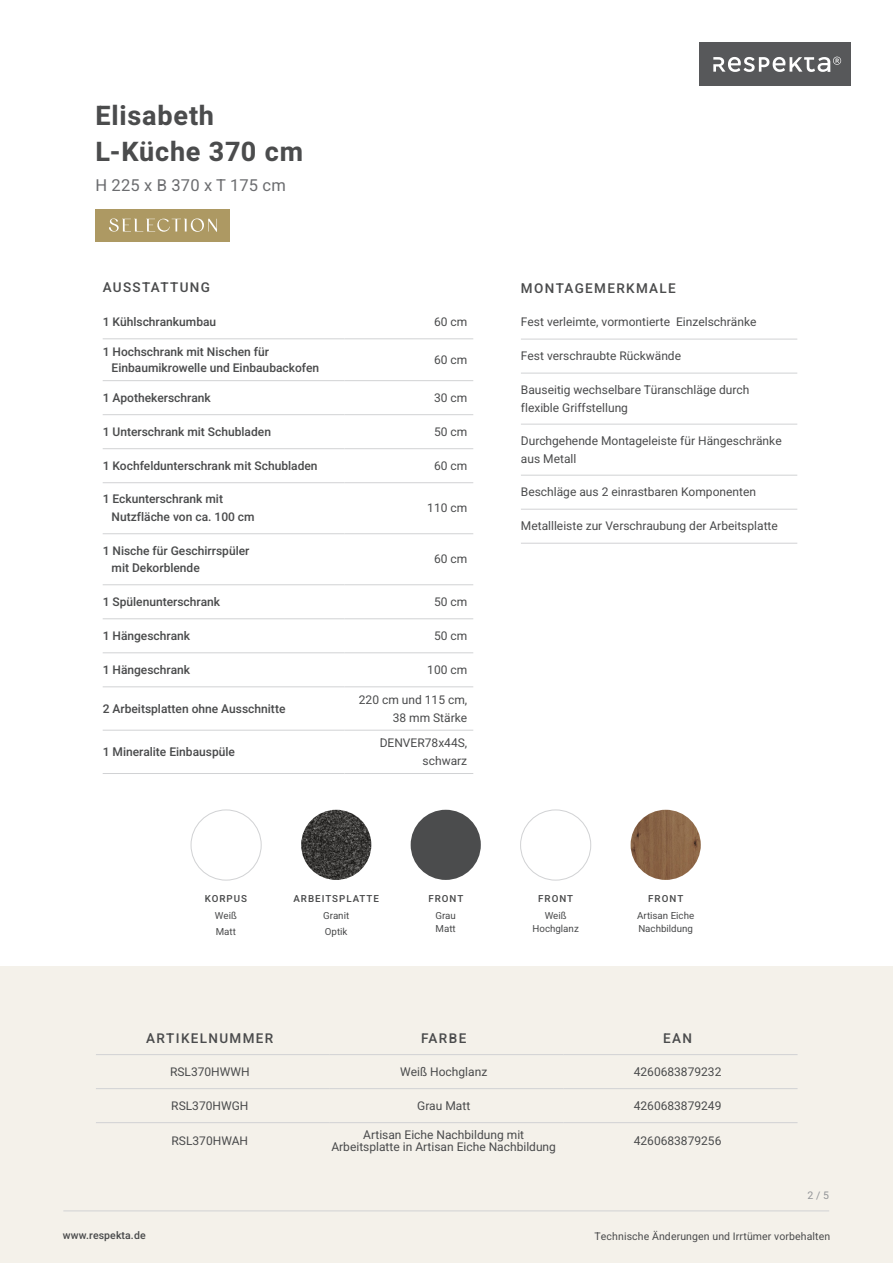
<style>
.page{position:relative;width:893px;height:1263px;background:#fff}
.page>*{position:absolute;margin:0;border:0;box-sizing:border-box;transform-origin:0 0}
.t1{font:27px "Heebo";letter-spacing:.03em;color:#4b4c4d}
.t2{font:16.5px "Heebo";letter-spacing:.01em;color:#6c6d70}
.t3{font:13.5px "Heebo";letter-spacing:.1em;color:#4b4c4d}
.t4{font:12px/18px "Heebo";color:#4b4c4d}
.t5{font:10.5px "Heebo";letter-spacing:.01em;color:#4b4c4d}
.t6{font:10.5px "Heebo";color:#939598}
.t7{font:9.75px/13.5px "Heebo";color:#4b4c4d}
.t8{font:9.75px "Heebo";letter-spacing:.1em;color:#4b4c4d}
</style>
<div class="page">
<div style="left:699px;top:43px;width:151px;height:43px;background:#57585a"></div>
<svg style="left:713px;top:57px;width:128px;height:15px"></svg>
<div style="left:0;top:967px;width:893px;height:296px;background:#f4f1ea"></div>
<hr style="left:63px;top:1210px;width:766px;height:1px;background:#d1d2d4">
<hr style="left:103px;top:338px;width:241px;height:1px;background:#d1d2d4">
<hr style="left:344px;top:338px;width:129px;height:1px;background:#d1d2d4">
<hr style="left:103px;top:380px;width:241px;height:1px;background:#d1d2d4">
<hr style="left:344px;top:380px;width:129px;height:1px;background:#d1d2d4">
<hr style="left:103px;top:414px;width:241px;height:1px;background:#d1d2d4">
<hr style="left:344px;top:414px;width:129px;height:1px;background:#d1d2d4">
<hr style="left:103px;top:448px;width:241px;height:1px;background:#d1d2d4">
<hr style="left:344px;top:448px;width:129px;height:1px;background:#d1d2d4">
<hr style="left:103px;top:482px;width:241px;height:1px;background:#d1d2d4">
<hr style="left:344px;top:482px;width:129px;height:1px;background:#d1d2d4">
<hr style="left:103px;top:533px;width:241px;height:1px;background:#d1d2d4">
<hr style="left:344px;top:533px;width:129px;height:1px;background:#d1d2d4">
<hr style="left:103px;top:584px;width:241px;height:1px;background:#d1d2d4">
<hr style="left:344px;top:584px;width:129px;height:1px;background:#d1d2d4">
<hr style="left:103px;top:618px;width:241px;height:1px;background:#d1d2d4">
<hr style="left:344px;top:618px;width:129px;height:1px;background:#d1d2d4">
<hr style="left:103px;top:652px;width:241px;height:1px;background:#d1d2d4">
<hr style="left:344px;top:652px;width:129px;height:1px;background:#d1d2d4">
<hr style="left:103px;top:686px;width:241px;height:1px;background:#d1d2d4">
<hr style="left:344px;top:686px;width:129px;height:1px;background:#d1d2d4">
<hr style="left:103px;top:730px;width:241px;height:1px;background:#d1d2d4">
<hr style="left:344px;top:730px;width:129px;height:1px;background:#d1d2d4">
<hr style="left:103px;top:773px;width:241px;height:1px;background:#d1d2d4">
<hr style="left:344px;top:773px;width:129px;height:1px;background:#d1d2d4">
<hr style="left:521px;top:339px;width:276px;height:1px;background:#d1d2d4">
<hr style="left:521px;top:373px;width:276px;height:1px;background:#d1d2d4">
<hr style="left:521px;top:424px;width:276px;height:1px;background:#d1d2d4">
<hr style="left:521px;top:475px;width:276px;height:1px;background:#d1d2d4">
<hr style="left:521px;top:509px;width:276px;height:1px;background:#d1d2d4">
<hr style="left:521px;top:543px;width:276px;height:1px;background:#d1d2d4">
<hr style="left:96px;top:1088px;width:234px;height:1px;background:#d1d2d4">
<hr style="left:330px;top:1088px;width:234px;height:1px;background:#d1d2d4">
<hr style="left:564px;top:1088px;width:233px;height:1px;background:#d1d2d4">
<hr style="left:96px;top:1122px;width:234px;height:1px;background:#d1d2d4">
<hr style="left:330px;top:1122px;width:234px;height:1px;background:#d1d2d4">
<hr style="left:564px;top:1122px;width:233px;height:1px;background:#d1d2d4">
<hr style="left:96px;top:1054px;width:234px;height:1px;background:#d1d2d4">
<hr style="left:330px;top:1054px;width:234px;height:1px;background:#d1d2d4">
<hr style="left:564px;top:1054px;width:233px;height:1px;background:#d1d2d4">
<div style="left:96px;top:209px;width:134px;height:33px;background:#ad9963"></div>
<svg style="left:109px;top:218px;width:108px;height:14px"></svg>
<img style="left:301px;top:810px;width:70px;height:70px;border-radius:35px">
<img style="left:631px;top:810px;width:70px;height:70px;border-radius:35px">
<div style="left:520px;top:810px;width:71px;height:70px;border:1px solid #d1d2d4;border-radius:50%"></div>
<div style="left:191px;top:810px;width:70px;height:70px;border:1px solid #d1d2d4;border-radius:50%"></div>
<div style="left:411px;top:810px;width:70px;height:70px;background:#4b4c4d;border-radius:50%"></div>
<p class="t1" style="left:95px;top:97px;width:120px">Elisabeth</p>
<p class="t1" style="left:95px;top:133px;width:209px">L-Küche 370 cm</p>
<p class="t2" style="left:95px;top:174px;width:192px">H 225 x B 370 x T 175 cm</p>
<p class="t3" style="left:103px;top:278px;width:109px">AUSSTATTUNG</p>
<p class="t4" style="left:103px;top:313px;width:115px">1 Kühlschrankumbau</p>
<p class="t4" style="left:434px;top:313px;width:35px">60 cm</p>
<p class="t4" style="left:103px;top:342px;width:168px">1 Hochschrank mit Nischen für</p>
<p class="t4" style="left:112px;top:359px;width:209px">Einbaumikrowelle und Einbaubackofen</p>
<p class="t4" style="left:434px;top:351px;width:35px">60 cm</p>
<p class="t4" style="left:103px;top:389px;width:110px">1 Apothekerschrank</p>
<p class="t4" style="left:434px;top:389px;width:35px">30 cm</p>
<p class="t4" style="left:103px;top:423px;width:170px">1 Unterschrank mit Schubladen</p>
<p class="t4" style="left:434px;top:423px;width:35px">50 cm</p>
<p class="t4" style="left:103px;top:457px;width:216px">1 Kochfeldunterschrank mit Schubladen</p>
<p class="t4" style="left:434px;top:457px;width:35px">60 cm</p>
<p class="t4" style="left:103px;top:490px;width:122px">1 Eckunterschrank mit</p>
<p class="t4" style="left:112px;top:508px;width:145px">Nutzfläche von ca. 100 cm</p>
<p class="t4" style="left:427px;top:499px;width:42px">110 cm</p>
<p class="t4" style="left:112px;top:543px;width:139px;line-height:16.5px;text-indent:-9px">1 Nische für Geschirrspüler mit Dekorblende</p>
<p class="t4" style="left:434px;top:550px;width:35px">60 cm</p>
<p class="t4" style="left:103px;top:593px;width:119px">1 Spülenunterschrank</p>
<p class="t4" style="left:434px;top:593px;width:35px">50 cm</p>
<p class="t4" style="left:103px;top:627px;width:89px">1 Hängeschrank</p>
<p class="t4" style="left:434px;top:627px;width:35px">50 cm</p>
<p class="t4" style="left:103px;top:661px;width:89px">1 Hängeschrank</p>
<p class="t4" style="left:427px;top:661px;width:42px">100 cm</p>
<p class="t4" style="left:103px;top:699px;width:184px">2 Arbeitsplatten ohne Ausschnitte</p>
<p class="t4" style="left:359px;top:690px;width:110px">220 cm und 115 cm,</p>
<p class="t4" style="left:393px;top:708px;width:76px">38 mm Stärke</p>
<p class="t4" style="left:103px;top:743px;width:134px">1 Mineralite Einbauspüle</p>
<p class="t4" style="left:380px;top:734px;width:89px;text-align:right">DENVER78x44S, schwarz</p>
<p class="t7" style="left:205px;top:892px;width:44px">KORPUS</p>
<p class="t7" style="left:215px;top:908px;width:23px">Weiß</p>
<p class="t7" style="left:216px;top:925px;width:22px">Matt</p>
<p class="t8" style="left:293px;top:892px;width:87px">ARBEITSPLATTE</p>
<p class="t7" style="left:323px;top:908px;width:28px">Granit</p>
<p class="t7" style="left:325px;top:925px;width:24px">Optik</p>
<p class="t7" style="left:428px;top:892px;width:36px">FRONT</p>
<p class="t7" style="left:435px;top:908px;width:22px">Grau</p>
<p class="t7" style="left:436px;top:922px;width:22px">Matt</p>
<p class="t3" style="left:521px;top:279px;width:157px">MONTAGEMERKMALE</p>
<p class="t4" style="left:521px;top:313px;width:237px">Fest verleimte, vormontierte Einzelschränke</p>
<p class="t4" style="left:521px;top:347px;width:162px">Fest verschraubte Rückwände</p>
<p class="t4" style="left:521px;top:380px;width:230px">Bauseitig wechselbare Türanschläge durch</p>
<p class="t4" style="left:521px;top:398px;width:109px">flexible Griffstellung</p>
<p class="t4" style="left:521px;top:431px;width:262px">Durchgehende Montageleiste für Hängeschränke aus Metall</p>
<p class="t4" style="left:521px;top:483px;width:237px">Beschläge aus 2 einrastbaren Komponenten</p>
<p class="t4" style="left:521px;top:517px;width:258px">Metallleiste zur Verschraubung der Arbeitsplatte</p>
<p class="t7" style="left:538px;top:892px;width:36px">FRONT</p>
<p class="t7" style="left:545px;top:908px;width:23px">Weiß</p>
<p class="t7" style="left:532px;top:922px;width:48px">Hochglanz</p>
<p class="t7" style="left:648px;top:892px;width:36px">FRONT</p>
<p class="t7" style="left:637px;top:908px;width:59px">Artisan Eiche<br>Nachbildung</p>
<p class="t3" style="left:146px;top:1029px;width:129px">ARTIKELNUMMER</p>
<p class="t3" style="left:421px;top:1029px;width:47px">FARBE</p>
<p class="t3" style="left:663px;top:1029px;width:30px">EAN</p>
<p class="t4" style="left:170px;top:1062px;width:81px">RSL370HWWH</p>
<p class="t4" style="left:400px;top:1062px;width:89px">Weiß Hochglanz</p>
<p class="t4" style="left:634px;top:1062px;width:89px">4260683879232</p>
<p class="t4" style="left:171px;top:1096px;width:79px">RSL370HWGH</p>
<p class="t4" style="left:417px;top:1096px;width:55px">Grau Matt</p>
<p class="t4" style="left:634px;top:1096px;width:89px">4260683879249</p>
<p class="t4" style="left:172px;top:1132px;width:78px">RSL370HWAH</p>
<p class="t4" style="left:363px;top:1126px;width:162px">Artisan Eiche Nachbildung mit</p>
<p class="t4" style="left:331px;top:1138px;width:226px">Arbeitsplatte in Artisan Eiche Nachbildung</p>
<p class="t4" style="left:634px;top:1132px;width:89px">4260683879256</p>
<p class="t6" style="left:807px;top:1188px;width:23px">2 / 5</p>
<p class="t5" style="left:63px;top:1228px;width:84px">www.respekta.de</p>
<p class="t5" style="left:595px;top:1228px;width:237px">Technische Änderungen und Irrtümer vorbehalten</p>
</div>
